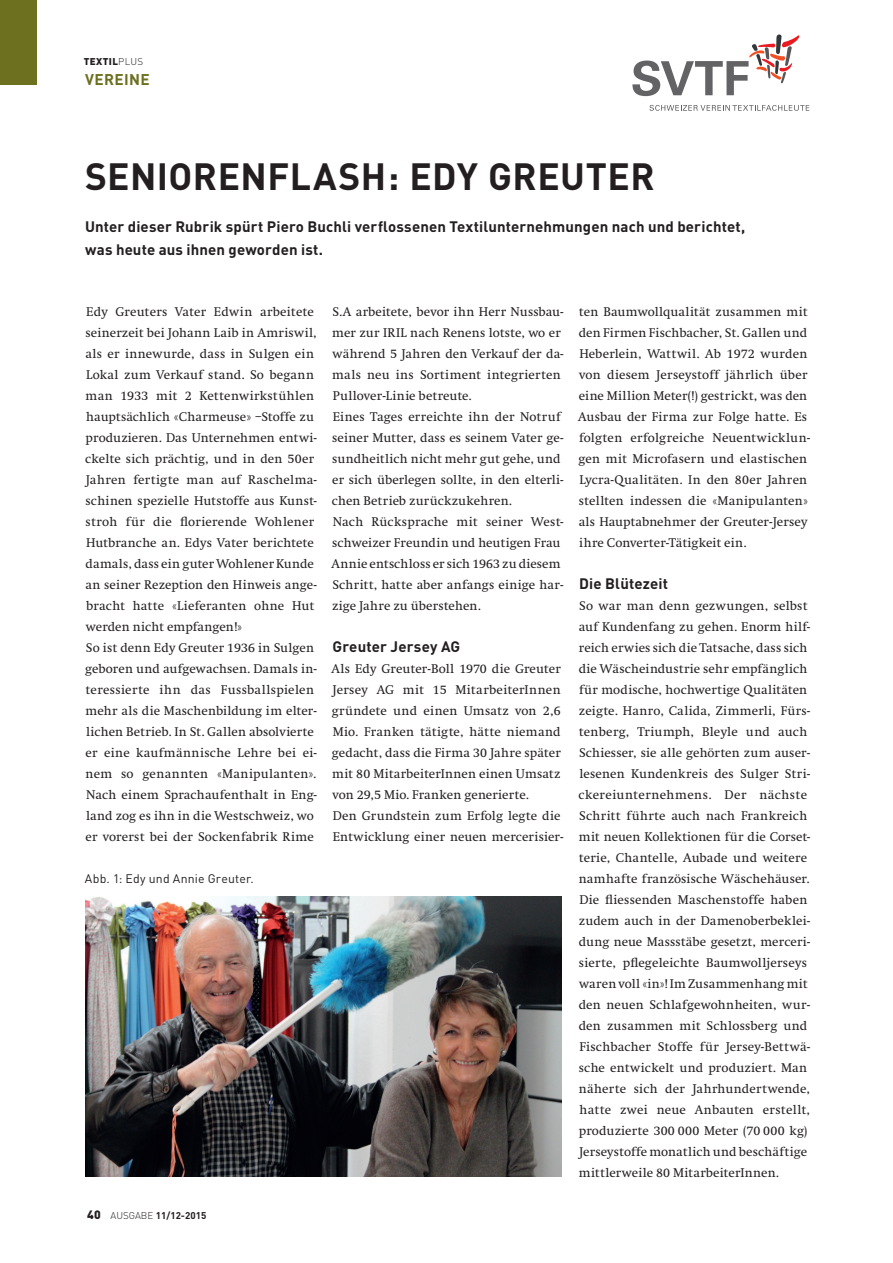
<style>
.page{position:relative;width:893px;height:1263px;background:#fff}
.page>*{position:absolute;margin:0;border:0;box-sizing:border-box;transform-origin:0 0}
.t1{font:700 37.5px "FFDIN";letter-spacing:.01em;color:#231f20}
.t2{font:700 15.3px "FFDIN";letter-spacing:.02em;color:#6c701f}
.t3{font:700 15px/23.2px "FFDIN";letter-spacing:.01em;color:#231f20}
.t4{font:13.2px/21px "Swift EF";letter-spacing:.015em;color:#231f20}
.t5{font:12.3px "FFDIN";letter-spacing:.015em;color:#231f20}
.t6{font:700 9.75px "FFDIN";color:#231f20}
.t7{font:900 9.75px "FFDIN";letter-spacing:.03em;color:#231f20}
.s1{font-weight:300}
.s2{font-weight:900;font-size:12px}
</style>
<div class="page">
<div style="left:0;top:0;width:37px;height:85px;background:#6c701f"></div>
<svg style="left:650px;top:105px;width:159px;height:6px"></svg>
<svg style="left:632px;top:34px;width:168px;height:62px"></svg>
<img style="left:85px;top:896px;width:476px;height:281px">
<p class="t7" style="left:84px;top:55px;width:61px">TEXTIL<span class="s1">PLUS</span></p>
<p class="t2" style="left:85px;top:69px;width:66px">VEREINE</p>
<h1 class="t1" style="left:85px;top:152px;width:571px">SENIORENFLASH: EDY GREUTER</h1>
<p class="t3" style="left:85px;top:214px;width:662px">Unter dieser Rubrik spürt Piero Buchli verflossenen Textilunternehmungen nach und berichtet, was heute aus ihnen geworden ist.</p>
<p class="t4" style="left:85px;top:301px;width:233px">Edy Greuters Vater Edwin arbeitete seinerzeit bei Johann Laib in Amriswil, als er innewurde, dass in Sulgen ein Lokal zum Verkauf stand. So begann man 1933 mit 2 Kettenwirkstühlen hauptsächlich «Charmeuse» –Stoffe zu produzieren. Das Unternehmen entwi&shy;ckelte sich prächtig, und in den 50er Jahren fertigte man auf Raschelma&shy;schinen spezielle Hutstoffe aus Kunst&shy;stroh für die florierende Wohlener Hutbranche an. Edys Vater berichtete damals, dass ein guter Wohlener Kunde an seiner Rezeption den Hinweis ange&shy;bracht hatte «Lieferanten ohne Hut werden nicht empfangen!»<br>So ist denn Edy Greuter 1936 in Sulgen geboren und aufgewachsen. Damals in&shy;teressierte ihn das Fussballspielen mehr als die Maschenbildung im elter&shy;lichen Betrieb. In St. Gallen absolvierte er eine kaufmännische Lehre bei ei&shy;nem so genannten «Manipulanten».<br>Nach einem Sprachaufenthalt in Eng&shy;land zog es ihn in die Westschweiz, wo er vorerst bei der Sockenfabrik Rime</p>
<p class="t4" style="left:332px;top:301px;width:233px">S.A arbeitete, bevor ihn Herr Nussbau&shy;mer zur IRIL nach Renens lotste, wo er während 5 Jahren den Verkauf der da&shy;mals neu ins Sortiment integrierten Pullover-Linie betreute.<br>Eines Tages erreichte ihn der Notruf seiner Mutter, dass es seinem Vater ge&shy;sundheitlich nicht mehr gut gehe, und er sich überlegen sollte, in den elterli&shy;chen Betrieb zurückzukehren.<br>Nach Rücksprache mit seiner West&shy;schweizer Freundin und heutigen Frau Annie entschloss er sich 1963 zu diesem Schritt, hatte aber anfangs einige har&shy;zige Jahre zu überstehen.</p>
<p class="t3" style="left:332px;top:634px;width:129px">Greuter Jersey AG</p>
<p class="t4" style="left:332px;top:658px;width:233px">Als Edy Greuter-Boll 1970 die Greuter Jersey AG mit 15 MitarbeiterInnen gründete und einen Umsatz von 2,6<br>Mio. Franken tätigte, hätte niemand gedacht, dass die Firma 30 Jahre später mit 80 MitarbeiterInnen einen Umsatz von 29,5 Mio. Franken generierte.<br>Den Grundstein zum Erfolg legte die Entwicklung einer neuen mercerisier-</p>
<p class="t5" style="left:85px;top:871px;width:170px">Abb. 1: Edy und Annie Greuter.</p>
<p class="t6" style="left:87px;top:1209px;width:121px"><span class="s2">40</span> <span class="s1">AUSGABE</span> 11/12-2015</p>
<p class="t4" style="left:578px;top:301px;width:233px">ten Baumwollqualität zusammen mit den Firmen Fischbacher, St. Gallen und Heberlein, Wattwil. Ab 1972 wurden von diesem Jerseystoff jährlich über eine Million Meter(!) gestrickt, was den Ausbau der Firma zur Folge hatte. Es folgten erfolgreiche Neuentwicklun&shy;gen mit Microfasern und elastischen Lycra-Qualitäten. In den 80er Jahren stellten indessen die «Manipulanten» als Hauptabnehmer der Greuter-Jersey ihre Converter-Tätigkeit ein.</p>
<p class="t3" style="left:579px;top:571px;width:90px">Die Blütezeit</p>
<p class="t4" style="left:578px;top:595px;width:233px">So war man denn gezwungen, selbst auf Kundenfang zu gehen. Enorm hilf&shy;reich erwies sich die Tatsache, dass sich die Wäscheindustrie sehr empfänglich für modische, hochwertige Qualitäten zeigte. Hanro, Calida, Zimmerli, Fürs&shy;tenberg, Triumph, Bleyle und auch Schiesser, sie alle gehörten zum auser&shy;lesenen Kundenkreis des Sulger Stri&shy;ckereiunternehmens. Der nächste Schritt führte auch nach Frankreich mit neuen Kollektionen für die Corset&shy;terie, Chantelle, Aubade und weitere namhafte französische Wäschehäuser.<br>Die fliessenden Maschenstoffe haben zudem auch in der Damenoberbeklei&shy;dung neue Massstäbe gesetzt, merceri&shy;sierte, pflegeleichte Baumwolljerseys waren voll «in»! Im Zusammenhang mit den neuen Schlafgewohnheiten, wur&shy;den zusammen mit Schlossberg und Fischbacher Stoffe für Jersey-Bettwä&shy;sche entwickelt und produziert. Man näherte sich der Jahrhundertwende, hatte zwei neue Anbauten erstellt, produzierte 300 000 Meter (70 000 kg)<br>Jerseystoffe monatlich und beschäftige mittlerweile 80 MitarbeiterInnen.</p>
</div>
